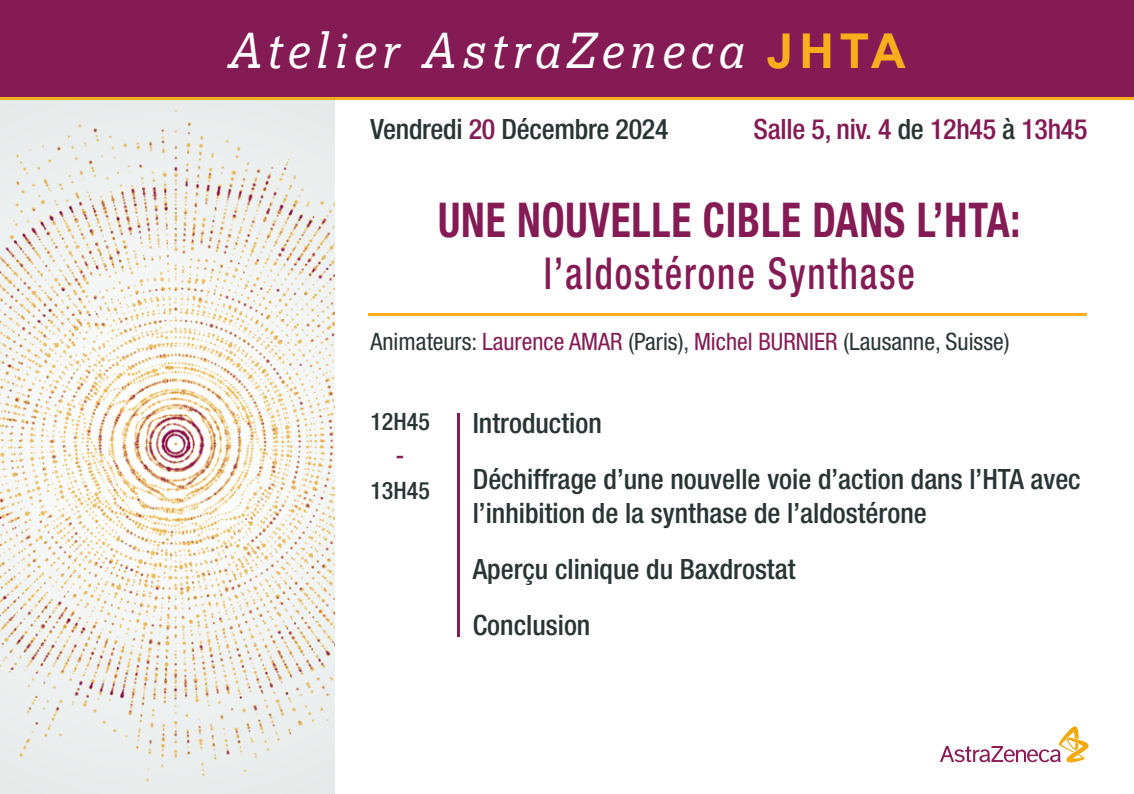
<style>
.page{position:relative;width:1134px;height:794px;background:#fff}
.page>*{position:absolute;margin:0;border:0;box-sizing:border-box;transform-origin:0 0}
.t1{font:700 condensed 48px "Helvetica Neue LT Std";letter-spacing:.02em;color:#841b54;scale:.86 1}
.t2{font:italic 48px "Lexia";letter-spacing:.12em;color:#fff}
.t3{font:500 condensed 44px "Helvetica Neue LT Std";letter-spacing:.05em;color:#841b54;scale:.86 1}
.t4{font:500 condensed 28px/56.4px "Helvetica Neue LT Std";color:#283534}
.t5{font:500 condensed 28px "Helvetica Neue LT Std";letter-spacing:-.01em;color:#841b54}
.t6{font:condensed 24px "Helvetica Neue LT Std";color:#283534}
.t7{font:500 condensed 24px "Helvetica Neue LT Std";color:#283534}
.t8{font:500 condensed 24px "Helvetica Neue LT Std";color:#841b54}
.s1{font-family:"Arial";font-weight:700;font-style:normal;color:#f9ae1e}
.s2{color:#841b54}
.s3{color:#283534}
</style>
<div class="page">
<img style="left:0;top:100px;width:334px;height:694px">
<div style="left:0;top:0;width:1134px;height:100px;background:#f9ae1e"></div>
<div style="left:0;top:0;width:1134px;height:97px;background:#841b54"></div>
<svg style="left:940px;top:726px;width:149px;height:36px"></svg>
<hr style="left:369px;top:314px;width:718px;height:2px;background:#f9ae1e">
<hr style="left:457px;top:413px;width:3px;height:223px;background:#841b54">
<h1 class="t2" style="left:227px;top:20px;width:681px">Atelier AstraZeneca <span class="s1">JHTA</span></h1>
<p class="t4" style="left:370px;top:100px;width:299px">Vendredi <span class="s2">20</span> Décembre 2024</p>
<p class="t5" style="left:753px;top:112px;width:335px">Salle 5, niv. 4 <span class="s3">de</span> 12h45 <span class="s3">à</span> 13h45</p>
<h1 class="t1" style="left:438px;top:190px;width:678px">UNE NOUVELLE CIBLE DANS L’HTA:</h1>
<h2 class="t3" style="left:544px;top:247px;width:433px">l’aldostérone Synthase</h2>
<p class="t6" style="left:370px;top:328px;width:641px">Animateurs: <span class="s2">Laurence AMAR</span> (Paris), <span class="s2">Michel BURNIER</span> (Lausanne, Suisse)</p>
<p class="t7" style="left:370px;top:407px;width:61px">12H45</p>
<p class="t8" style="left:396px;top:441px;width:10px">-</p>
<p class="t7" style="left:370px;top:476px;width:61px">13H45</p>
<p class="t4" style="left:473px;top:394px;width:609px">Introduction<br>Déchiffrage d’une nouvelle voie d’action dans l’HTA avec</p>
<p class="t4" style="left:473px;top:484px;width:455px">l’inhibition de la synthase de l’aldostérone<br>Aperçu clinique du Baxdrostat<br>Conclusion</p>
</div>
